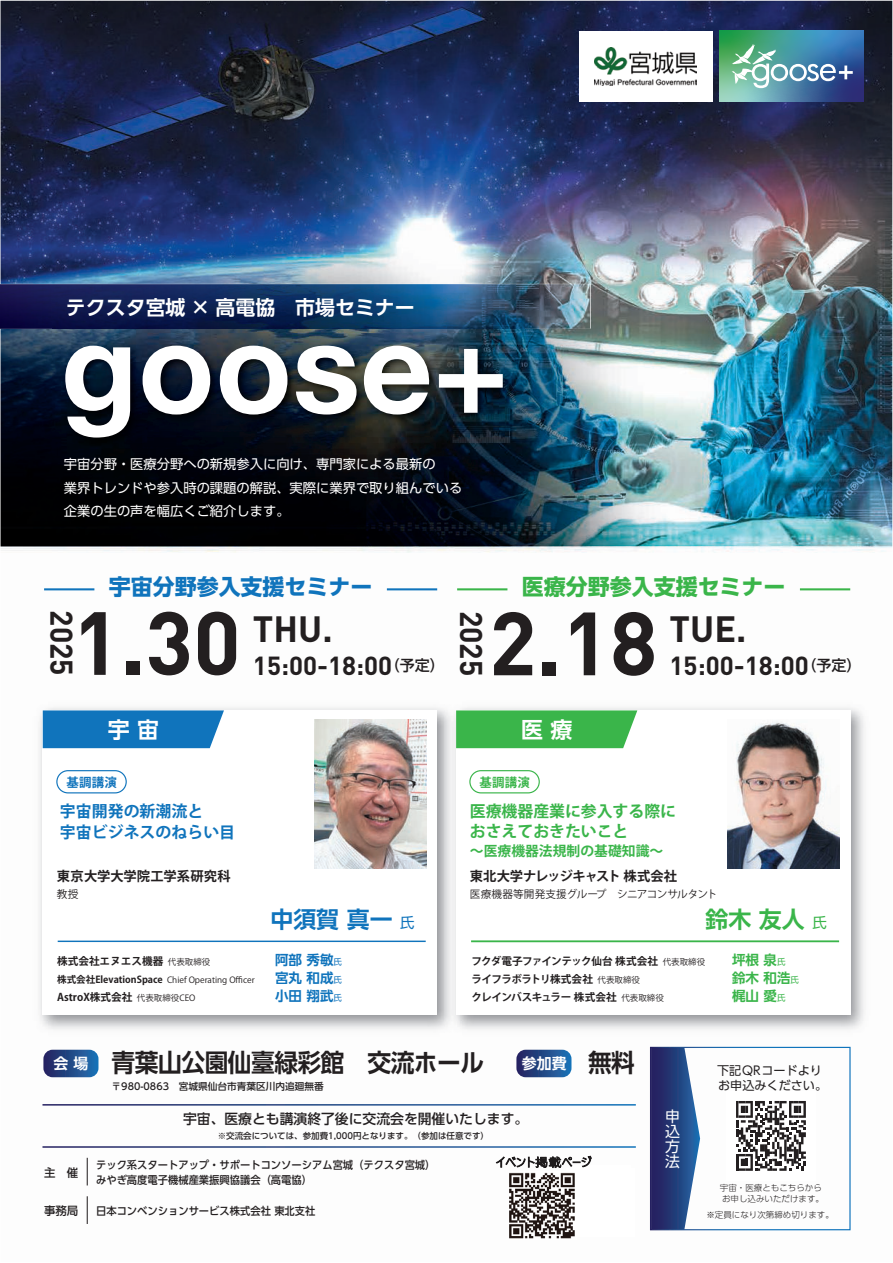
<style>
.page{position:relative;width:893px;height:1263px;background:#fff}
.page>*{position:absolute;margin:0;border:0;box-sizing:border-box;transform-origin:0 0}
.t1{font:700 126.45px "Helvetica Neue LT Std";color:#fff}
.t2{font:700 88.2px "DIN Pro";color:#231f20}
.t3{font:700 88.05px "DIN Pro";color:#231f20}
.t4{font:700 36.15px "DIN Pro";color:#231f20}
.t5{font:700 31.05px "DIN Pro";color:#231f20}
.t6{font:700 30.9px "DIN Pro";color:#231f20}
.t7{font:700 25.8px "DIN Pro";color:#231f20}
.t8{font:24.9px "UD Shin Go Pr 6 N De Bold 90 msp RKSJ H";letter-spacing:-.02em;color:#231f20;scale:.95 1}
.t9{font:22.95px "UD Shin Go Pr 6 N De Bold 90 msp RKSJ H";color:#1074bc}
.t10{font:22.95px "UD Shin Go Pr 6 N De Bold 90 msp RKSJ H";color:#3ab54a}
.t11{font:22.05px "UD Shin Go Pr 6 N Bold 90 msp RKSJ H";color:#3ab54a}
.t12{font:21.9px "UD Shin Go Pr 6 N Bold 90 msp RKSJ H";color:#1074bc}
.t13{font:21.9px "UD Shin Go Pr 6 N De Bold 90 msp RKSJ H";color:#fff}
.t14{font:19.95px "UD Shin Go Pr 6 N De Bold 90 msp RKSJ H";color:#fff}
.t15{font:15.9px/19.5px "Koz Go Pr 6 N Bold 90 msp RKSJ H";letter-spacing:-.005em;color:#3ab54a}
.t16{font:15.9px/21px "Koz Go Pr 6 N Bold 90 msp RKSJ H";color:#1074bc}
.t17{font:14.85px "UD Shin Go Pr 6 N De Bold 90 msp RKSJ H";color:#fff}
.t18{font:14.85px/14.9px "UD Shin Go Pr 6 N Regular 90 msp RKSJ V";color:#fff;text-align:justify}
.t19{font:13.8px "UD Shin Go Pr 6 N Medium 90 msp RKSJ H";color:#231f20}
.t20{font:13.8px "Koz Go Pr 6 N Bold 90 msp RKSJ H";color:#3ab54a}
.t21{font:13.5px "UD Shin Go Pr 6 N De Bold 90 msp RKSJ H";color:#1074bc}
.t22{font:13.5px "UD Shin Go Pr 6 N De Bold 90 msp RKSJ H";color:#3ab54a}
.t23{font:13.35px/24px "UD Shin Go Pr 6 N Regular 90 msp RKSJ H";color:#fff}
.t24{font:13.35px "Koz Go Pr 6 N Bold 90 msp RKSJ H";letter-spacing:-.025em;color:#231f20}
.t25{font:13.35px "Koz Go Pr 6 N Bold 90 msp RKSJ H";letter-spacing:-.005em;color:#231f20}
.t26{font:12.45px "Koz Go Pr 6 N Bold 90 msp RKSJ H";color:#1074bc}
.t27{font:12.45px "Koz Go Pr 6 N Bold 90 msp RKSJ H";color:#3ab54a}
.t28{font:12.15px/15.1px "UD Shin Go Pr 6 N Regular 90 msp RKSJ H";color:#231f20}
.t29{font:300 12px "Yu Gothic UI";color:#1f1c1d;scale:1.1 1}
.t30{font:11.4px "UD Shin Go Pr 6 N Medium 90 msp RKSJ H";color:#231f20}
.t31{font:10.8px/14.5px "UD Shin Go Pr 6 N Medium 90 msp RKSJ H";color:#231f20;scale:.95 1}
.t32{font:10.65px "Koz Go Pr 6 N Bold 90 msp RKSJ H";letter-spacing:-.05em;color:#231f20}
.t33{font:10.65px "Koz Go Pr 6 N Bold 90 msp RKSJ H";color:#231f20}
.t34{font:10.65px "Koz Go Pr 6 N Regular 90 msp RKSJ H";letter-spacing:-.01em;color:#231f20}
.t35{font:10.65px "Koz Go Pr 6 N Bold 90 msp RKSJ H";letter-spacing:-.055em;color:#231f20}
.t36{font:9.6px "UD Shin Go Pr 6 N Medium 90 msp RKSJ H";color:#231f20}
.t37{font:8.55px "Koz Go Pr 6 N Regular 90 msp RKSJ H";color:#231f20}
.t38{font:8.55px/10.6px "UD Shin Go Pr 6 N Light 90 msp RKSJ H";color:#231f20}
.t39{font:8.55px "UD Shin Go Pr 6 N Medium 90 msp RKSJ H";color:#231f20}
.s1{font-family:"UD Shin Go Pr 6 N Medium 90 msp RKSJ H";font-weight:400;font-size:15px}
.s2{font-family:"UD Shin Go Pr 6 N Regular 90 msp RKSJ H";font-size:14.4px}
.s3{font-family:"Koz Go Pr 6 N Regular 90 msp RKSJ H";font-size:8.55px}
.s4{font-family:"UD Shin Go Pr 6 N Regular 90 msp RKSJ H";font-size:8.55px}
.s5{font-family:"Koz Go Pr 6 N Bold 90 msp RKSJ H";font-size:9.6px}
.s6{font-size:24.9px;color:#231f20}
</style>
<div class="page">
<img style="left:1px;top:1px;width:891px;height:1230px">
<div style="left:566px;top:1168px;width:69px;height:69px;background:#fff"></div>
<div style="left:579px;top:31px;width:133px;height:71px;background:#fff"></div>
<img style="left:595px;top:48px;width:101px;height:37px">
<img style="left:53px;top:329px;width:471px;height:127px">
<svg style="left:87px;top:1158px;width:1px;height:27px"></svg>
<svg style="left:87px;top:1196px;width:1px;height:28px"></svg>
<svg style="left:719px;top:31px;width:144px;height:71px;background:#4a8c97"></svg>
<svg style="left:731px;top:44px;width:122px;height:44px;background:#6ca1b0"></svg>
<img style="left:32px;top:699px;width:413px;height:339px">
<div style="left:43px;top:710px;width:394px;height:305px;background:#fff"></div>
<hr style="left:58px;top:941px;width:368px;height:1px;background:#1074bc">
<img style="left:460px;top:699px;width:413px;height:339px">
<img style="left:445px;top:699px;width:15px;height:339px">
<div style="left:456px;top:710px;width:394px;height:305px;background:#fff"></div>
<hr style="left:471px;top:940px;width:368px;height:2px;background:#3ab54a">
<img style="left:728px;top:721px;width:111px;height:148px">
<div style="left:43px;top:1050px;width:55px;height:27px;background:linear-gradient(to right,#26205c,#1e72b3);border-radius:9px"></div>
<div style="left:516px;top:1050px;width:55px;height:27px;background:linear-gradient(to right,#26205c,#1e72b3);border-radius:9px"></div>
<hr style="left:44px;top:588px;width:50px;height:2px;background:#1074bc">
<hr style="left:387px;top:588px;width:50px;height:2px;background:#1074bc">
<hr style="left:457px;top:588px;width:50px;height:2px;background:#3ab54a">
<hr style="left:800px;top:588px;width:50px;height:2px;background:#3ab54a">
<div style="left:43px;top:710px;width:181px;height:38px;background:#1074bc"></div>
<svg style="left:456px;top:710px;width:181px;height:38px;background:#43b852"></svg>
<img style="left:315px;top:719px;width:111px;height:150px">
<div style="left:56px;top:770px;width:71px;height:23px;border:1px solid #1074bc;border-radius:11px"></div>
<div style="left:469px;top:770px;width:71px;height:23px;border:1px solid #3ab54a;border-radius:11px"></div>
<svg style="left:652px;top:1049px;width:48px;height:179px;background:#43578c"></svg>
<hr style="left:42px;top:1146px;width:594px;height:2px;background:#fff">
<hr style="left:42px;top:1104px;width:594px;height:2px;background:#fff">
<img style="left:0;top:284px;width:590px;height:45px">
<div style="left:650px;top:1047px;width:200px;height:183px;border:1px solid #fff"></div>
<div style="left:726px;top:1091px;width:89px;height:89px;background:#fff"></div>
<svg style="left:736px;top:1101px;width:70px;height:70px"></svg>
<div style="left:571px;top:1165px;width:60px;height:62px;background:#fff"></div>
<img style="left:509px;top:1171px;width:66px;height:68px">
<h3 class="t14" style="left:66px;top:300px;width:350px">テクスタ宮城 × 高電協　市場セミナー</h3>
<h1 class="t1" style="left:60px;top:295px;width:450px">goose+</h1>
<p class="t23" style="left:64px;top:453px;width:400px">宇宙分野・医療分野への新規参入に向け、専門家による最新の<br>業界トレンドや参入時の課題の解説、実際に業界で取り組んでいる企業の生の声を幅広くご紹介します。</p>
<h3 class="t12" style="left:109px;top:579px;width:265px">宇宙分野参入支援セミナー</h3>
<h3 class="t11" style="left:522px;top:579px;width:265px">医療分野参入支援セミナー</h3>
<h3 class="t3" style="left:72px;top:593px;width:170px">1.30</h3>
<h3 class="t6" style="left:79px;top:610px;width:67px;rotate:90deg">2025</h3>
<h3 class="t4" style="left:253px;top:608px;width:81px">THU.</h3>
<h3 class="t7" style="left:253px;top:651px;width:193px">15:00-18:00<span class="s1">（予定）</span></h3>
<h2 class="t2" style="left:489px;top:593px;width:170px">2.18</h2>
<h3 class="t5" style="left:489px;top:611px;width:67px;rotate:90deg">2025</h3>
<h3 class="t4" style="left:669px;top:608px;width:78px">TUE.</h3>
<h3 class="t7" style="left:669px;top:651px;width:193px">15:00-18:00<span class="s1">（予定）</span></h3>
<h3 class="t13" style="left:108px;top:722px;width:53px">宇 宙</h3>
<h3 class="t13" style="left:521px;top:722px;width:53px">医 療</h3>
<p class="t26" style="left:66px;top:777px;width:52px">基調講演</p>
<p class="t27" style="left:479px;top:777px;width:52px">基調講演</p>
<h3 class="t16" style="left:60px;top:803px;width:177px">宇宙開発の新潮流と<br>宇宙ビジネスのねらい目</h3>
<h3 class="t15" style="left:470px;top:804px;width:208px">医療機器産業に参入する際におさえておきたいこと</h3>
<p class="t20" style="left:470px;top:846px;width:195px">～医療機器法規制の基礎知識～</p>
<p class="t25" style="left:57px;top:871px;width:175px">東京大学大学院工学系研究科</p>
<p class="t34" style="left:57px;top:890px;width:23px">教授</p>
<h3 class="t9" style="left:270px;top:911px;width:146px">中須賀 真一 <span class="s2">氏</span></h3>
<p class="t33" style="left:57px;top:957px;width:155px">株式会社エヌエス機器 <span class="s3">代表取締役</span></p>
<p class="t21" style="left:275px;top:955px;width:68px">阿部 秀敏<span class="s4">氏</span></p>
<p class="t37" style="left:57px;top:976px;width:199px"><span class="s5">株式会社ElevationSpace</span> Chief Operating Officer</p>
<p class="t21" style="left:275px;top:973px;width:68px">宮丸 和成<span class="s4">氏</span></p>
<p class="t33" style="left:57px;top:993px;width:140px">AstroX株式会社 <span class="s3">代表取締役CEO</span></p>
<p class="t21" style="left:275px;top:990px;width:68px">小田 翔武<span class="s4">氏</span></p>
<p class="t24" style="left:470px;top:871px;width:209px">東北大学ナレッジキャスト 株式会社</p>
<p class="t34" style="left:470px;top:890px;width:249px">医療機器等開発支援グループ　シニアコンサルタント</p>
<h3 class="t10" style="left:705px;top:911px;width:123px">鈴木 友人 <span class="s2">氏</span></h3>
<p class="t32" style="left:471px;top:957px;width:235px">フクダ電子ファインテック仙台 株式会社 <span class="s3">代表取締役</span></p>
<p class="t22" style="left:732px;top:955px;width:55px">坪根 泉<span class="s4">氏</span></p>
<p class="t35" style="left:471px;top:975px;width:170px">ライフラボラトリ株式会社 <span class="s3">代表取締役</span></p>
<p class="t22" style="left:732px;top:973px;width:68px">鈴木 和浩<span class="s4">氏</span></p>
<p class="t32" style="left:471px;top:993px;width:194px">クレインバスキュラー 株式会社 <span class="s3">代表取締役</span></p>
<p class="t22" style="left:732px;top:990px;width:55px">梶山 愛<span class="s4">氏</span></p>
<h3 class="t17" style="left:54px;top:1058px;width:36px">会 場</h3>
<h3 class="t8" style="left:112px;top:1053px;width:394px">青葉山公園仙臺緑彩館　交流ホール</h3>
<h3 class="t17" style="left:522px;top:1058px;width:115px">参加費 <span class="s6">無料</span></h3>
<p class="t36" style="left:112px;top:1083px;width:213px">〒980-0863　宮城県仙台市青葉区川内追廻無番</p>
<p class="t19" style="left:183px;top:1114px;width:347px">宇宙、医療とも講演終了後に交流会を開催いたします。</p>
<p class="t39" style="left:218px;top:1133px;width:273px">※交流会については、参加費1,000円となります。（参加は任意です）</p>
<p class="t30" style="left:44px;top:1168px;width:36px">主　催</p>
<p class="t31" style="left:96px;top:1159px;width:359px">テック系スタートアップ・サポートコンソーシアム宮城（テクスタ宮城）みやぎ高度電子機械産業振興協議会（高電協）</p>
<p class="t30" style="left:44px;top:1207px;width:36px">事務局</p>
<p class="t31" style="left:96px;top:1205px;width:232px">日本コンベンションサービス株式会社 東北支社</p>
<p class="t29" style="left:496px;top:1154px;width:89px">イベント掲載ページ</p>
<h3 class="t18" style="left:665px;top:1111px;width:16px">申込方法</h3>
<p class="t28" style="left:717px;top:1064px;width:111px">下記QRコードよりお申込みください。</p>
<p class="t38" style="left:720px;top:1184px;width:106px">宇宙・医療ともこちらからお申し込みいただけます。</p>
<p class="t38" style="left:706px;top:1211px;width:129px">※定員になり次第締め切ります。</p>
</div>
